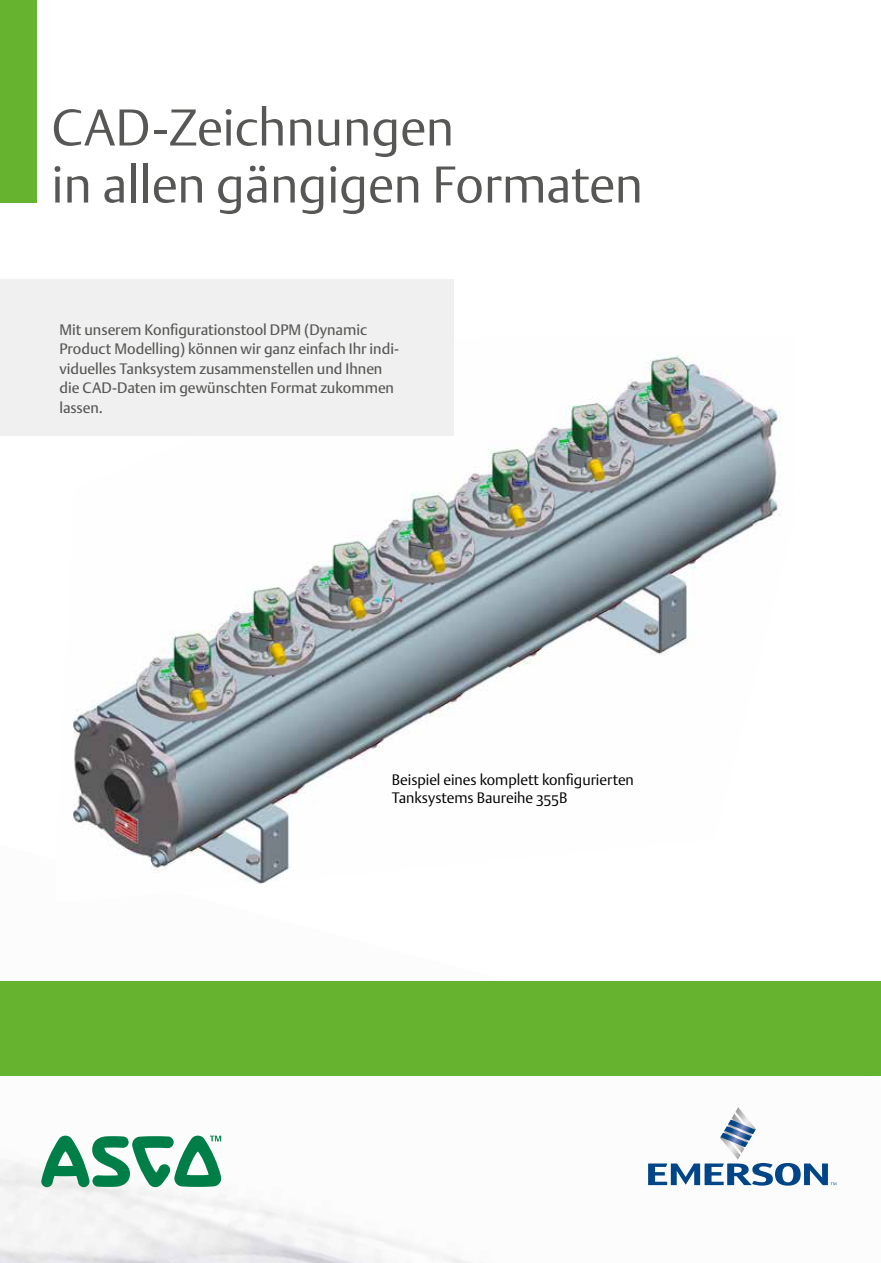
<style>
.page{position:relative;width:881px;height:1263px;background:#fff}
.page>*{position:absolute;margin:0;border:0;box-sizing:border-box;transform-origin:0 0}
.t1{font:51px/57px "DTL Argo ST Light";color:#575756}
.t2{font:15px/19.5px "DTL Argo ST";color:#575756}
.t3{font:15px/18px "DTL Argo ST Light";color:#000}
</style>
<div class="page">
<img style="left:73px;top:337px;width:709px;height:548px">
<div style="left:0;top:0;width:37px;height:202px;background:#65b32e"></div>
<div style="left:0;top:981px;width:880px;height:95px;background:#65b32e"></div>
<div style="left:0;top:280px;width:453px;height:156px;background:#f0f0f0"></div>
<svg style="left:41px;top:1135px;width:180px;height:52px"></svg>
<svg style="left:648px;top:1107px;width:188px;height:79px"></svg>
<h1 class="t1" style="left:51px;top:99px;width:593px">CAD-Zeichnungen<br>in allen gängigen Formaten</h1>
<p class="t2" style="left:59px;top:319px;width:341px">Mit unserem Konfigurationstool DPM (Dynamic Product Modelling) können wir ganz einfach Ihr indi&shy;viduelles Tanksystem zusammenstellen und Ihnen die CAD-Daten im gewünschten Format zukommen lassen.</p>
<p class="t3" style="left:392px;top:770px;width:243px">Beispiel eines komplett konfigurierten<br>Tanksystems Baureihe 355B</p>
</div>
